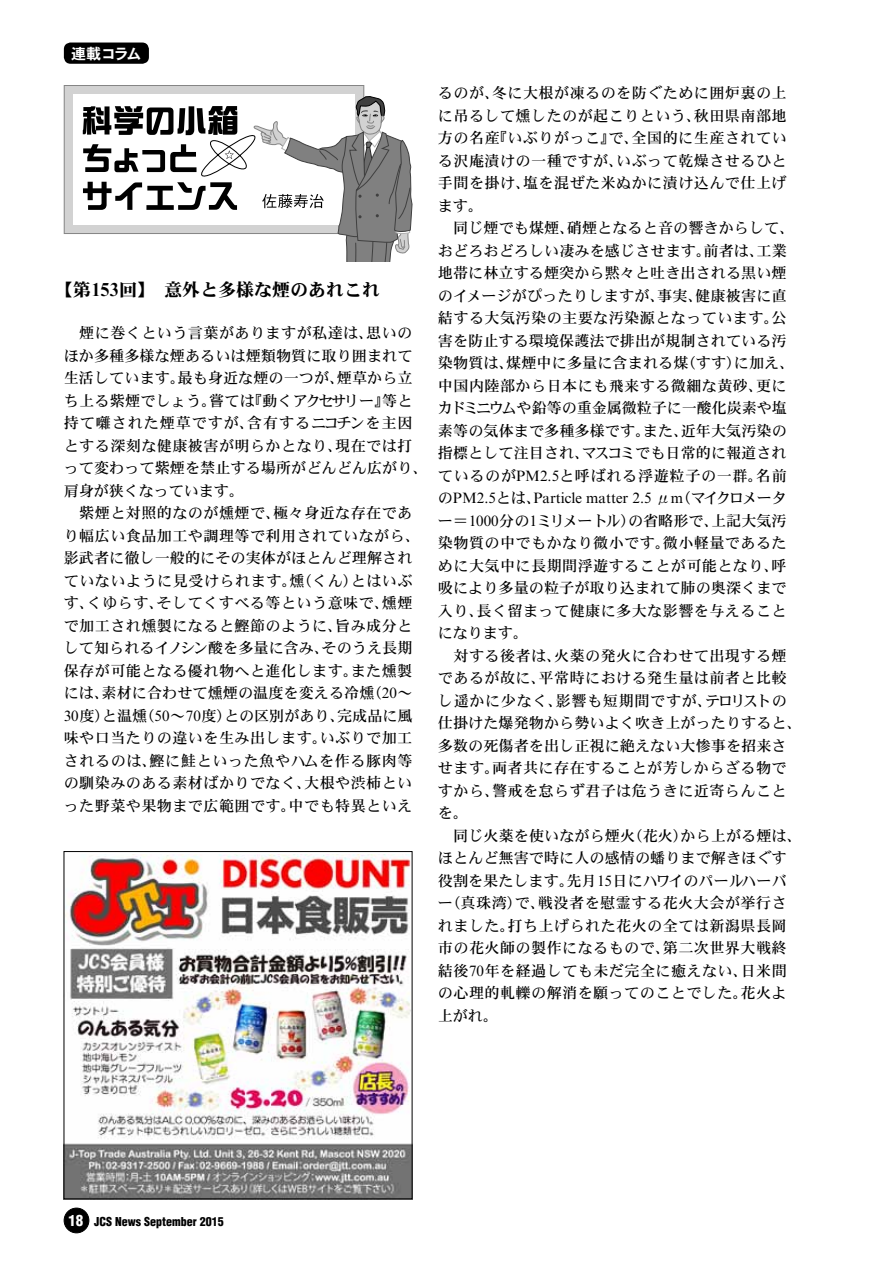
<style>
.page{position:relative;width:893px;height:1263px;background:#fff}
.page>*{position:absolute;margin:0;border:0;box-sizing:border-box;transform-origin:0 0}
.t1{font:18px "DFHS Mincho W9";color:#000}
.t2{font:15px/22.5px "DFHS Mincho W5";letter-spacing:.035em;color:#000}
.t3{font:15px "DFHS Gothic W7";letter-spacing:-.075em;color:#fff}
.t4{font:900 condensed 12px "Helvetica";color:#000}
.s1{font-size:15px;color:#fff}
</style>
<div class="page">
<div style="left:64px;top:1208px;width:25px;height:25px;background:#000;border-radius:50%"></div>
<div style="left:64px;top:1208px;width:25px;height:25px;border:1px solid #000;border-radius:50%"></div>
<div style="left:64px;top:85px;width:300px;height:149px;background:#d2d2d2"></div>
<div style="left:64px;top:85px;width:300px;height:149px;border:1px solid #858585"></div>
<div style="left:73px;top:94px;width:282px;height:131px;background:#fff"></div>
<svg style="left:83px;top:96px;width:329px;height:166px"></svg>
<div style="left:64px;top:43px;width:85px;height:21px;background:#000;border-radius:7px"></div>
<img style="left:66px;top:854px;width:344px;height:343px">
<div style="left:64px;top:851px;width:348px;height:348px;border:1px solid #000"></div>
<p class="t3" style="left:71px;top:46px;width:72px">連載コラム</p>
<p class="t1" style="left:55px;top:280px;width:327px">【第153回】　意外と多様な煙のあれこれ</p>
<p class="t2" style="left:64px;top:322px;width:365px">　煙に巻くという言葉がありますが私達は、思いのほか多種多様な煙あるいは煙類物質に取り囲まれて生活しています。最も身近な煙の一つが、煙草から立ち上る紫煙でしょう。嘗ては『動くアクセサリー』等と持て囃された煙草ですが、含有するニコチンを主因とする深刻な健康被害が明らかとなり、現在では打って変わって紫煙を禁止する場所がどんどん広がり、肩身が狭くなっています。<br>　紫煙と対照的なのが燻煙で、極々身近な存在であり幅広い食品加工や調理等で利用されていながら、影武者に徹し一般的にその実体がほとんど理解されていないように見受けられます。燻（くん）とはいぶす、くゆらす、そしてくすべる等という意味で、燻煙で加工され燻製になると鰹節のように、旨み成分として知られるイノシン酸を多量に含み、そのうえ長期保存が可能となる優れ物へと進化します。また燻製には、素材に合わせて燻煙の温度を変える冷燻（20〜<br>30度）と温燻（50〜70度）との区別があり、完成品に風味や口当たりの違いを生み出します。いぶりで加工されるのは、鰹に鮭といった魚やハムを作る豚肉等の馴染みのある素材ばかりでなく、大根や渋柿といった野菜や果物まで広範囲です。中でも特異といえ</p>
<p class="t2" style="left:438px;top:82px;width:365px">るのが、冬に大根が凍るのを防ぐために囲炉裏の上に吊るして燻したのが起こりという、秋田県南部地方の名産『いぶりがっこ』で、全国的に生産されている沢庵漬けの一種ですが、いぶって乾燥させるひと手間を掛け、塩を混ぜた米ぬかに漬け込んで仕上げます。<br>　同じ煙でも煤煙、硝煙となると音の響きからして、おどろおどろしい凄みを感じさせます。前者は、工業地帯に林立する煙突から黙々と吐き出される黒い煙のイメージがぴったりしますが、事実、健康被害に直結する大気汚染の主要な汚染源となっています。公害を防止する環境保護法で排出が規制されている汚染物質は、煤煙中に多量に含まれる煤（すす）に加え、中国内陸部から日本にも飛来する微細な黄砂、更にカドミニウムや鉛等の重金属微粒子に一酸化炭素や塩素等の気体まで多種多様です。また、近年大気汚染の指標として注目され、マスコミでも日常的に報道されているのがPM2.5と呼ばれる浮遊粒子の一群。名前のPM2.5とは、Particle matter 2.5 μm（マイクロメーター＝1000分の1ミリメートル）の省略形で、上記大気汚染物質の中でもかなり微小です。微小軽量であるために大気中に長期間浮遊することが可能となり、呼吸により多量の粒子が取り込まれて肺の奥深くまで入り、長く留まって健康に多大な影響を与えることになります。<br>　対する後者は、火薬の発火に合わせて出現する煙であるが故に、平常時における発生量は前者と比較し遥かに少なく、影響も短期間ですが、テロリストの仕掛けた爆発物から勢いよく吹き上がったりすると、多数の死傷者を出し正視に絶えない大惨事を招来させます。両者共に存在することが芳しからざる物ですから、警戒を怠らず君子は危うきに近寄らんことを。<br>　同じ火薬を使いながら煙火（花火）から上がる煙は、ほとんど無害で時に人の感情の蟠りまで解きほぐす役割を果たします。先月15日にハワイのパールハーバー（真珠湾）で、戦没者を慰霊する花火大会が挙行されました。打ち上げられた花火の全ては新潟県長岡市の花火師の製作になるもので、第二次世界大戦終結後70年を経過しても未だ完全に癒えない、日米間の心理的軋轢の解消を願ってのことでした。花火よ上がれ。</p>
<p class="t4" style="left:68px;top:1214px;width:157px"><span class="s1">18</span> JCS News September 2015</p>
</div>
